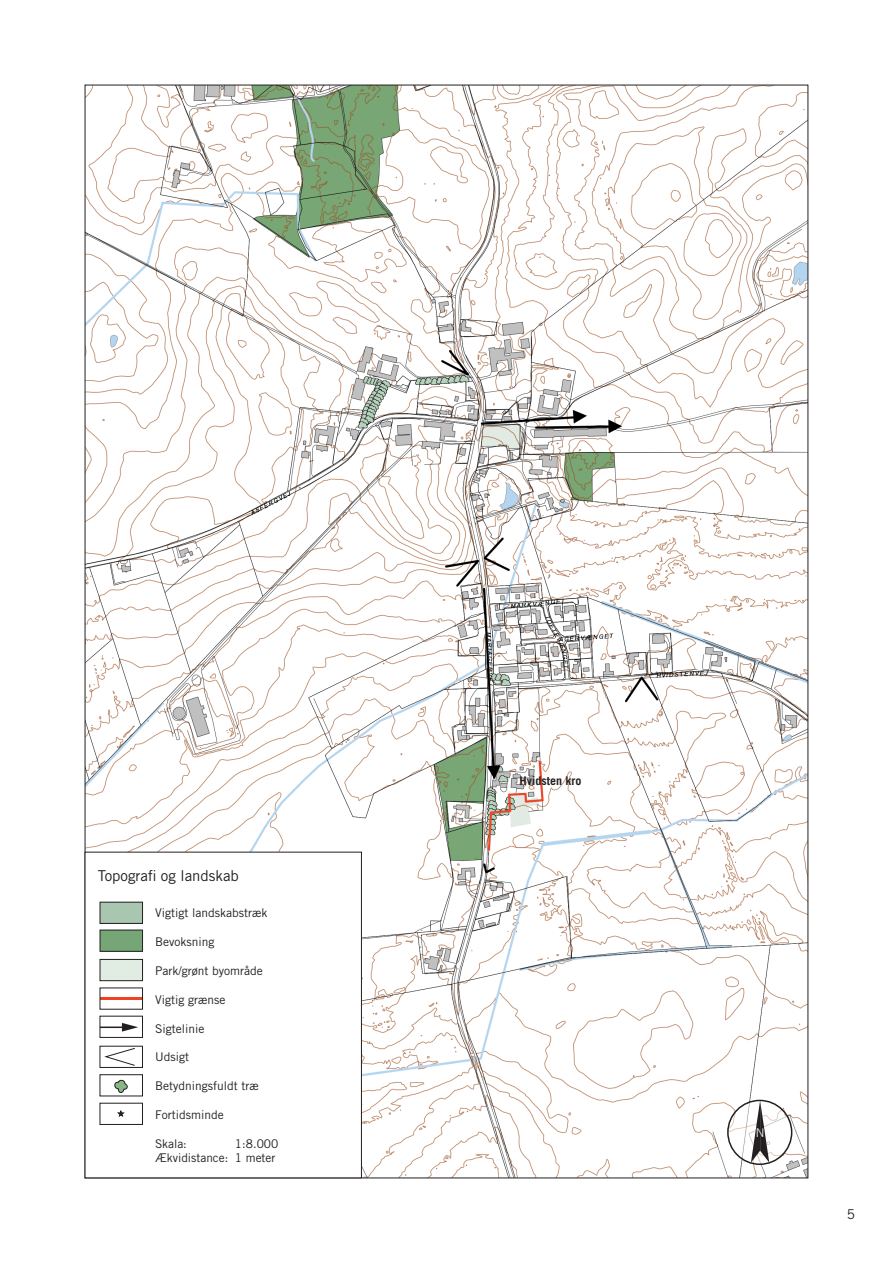
<style>
.page{position:relative;width:893px;height:1263px;background:#fff}
.page>*{position:absolute;margin:0;border:0;box-sizing:border-box;transform-origin:0 0}
.t1{font:15px "Trade Gothic LT Std";color:#231f20}
.t2{font:13.5px "Trade Gothic LT Std";color:#231f20}
.t3{font:12px/14.4px "Trade Gothic LT Std";color:#231f20;text-align:right}
.Kort_8{font:700 12px "Trade Gothic LT Std";color:#231f20}
.t4{font:300 12px "Trade Gothic LT Std";color:#fff}
</style>
<div class="page">
<img style="left:87px;top:87px;width:719px;height:1089px">
<div style="left:85px;top:852px;width:276px;height:326px;background:#fff"></div>
<div style="left:100px;top:902px;width:43px;height:21px;background:#a8c6b0"></div>
<div style="left:100px;top:902px;width:43px;height:21px;border:1px solid #231f20"></div>
<div style="left:100px;top:930px;width:43px;height:21px;background:#77a676"></div>
<div style="left:100px;top:959px;width:43px;height:22px;background:#e1ece3"></div>
<div style="left:100px;top:959px;width:43px;height:22px;border:1px solid #231f20"></div>
<hr style="left:100px;top:997px;width:43px;height:3px;background:#ef4222">
<svg style="left:104px;top:1048px;width:31px;height:18px"></svg>
<svg style="left:115px;top:1079px;width:13px;height:14px"></svg>
<hr style="left:100px;top:1026px;width:25px;height:2px;background:#231f20">
<svg style="left:122px;top:1023px;width:16px;height:8px"></svg>
<svg style="left:118px;top:1111px;width:6px;height:5px"></svg>
<svg style="left:728px;top:1100px;width:64px;height:64px"></svg>
<div style="left:727px;top:1100px;width:65px;height:65px;border:2px solid #231f20;border-radius:50%"></div>
<svg style="left:751px;top:1100px;width:18px;height:63px"></svg>
<p class="t1" style="left:98px;top:867px;width:143px">Topografi og landskab</p>
<p class="t3" style="left:155px;top:906px;width:114px">Vigtigt landskabstræk</p>
<p class="t3" style="left:155px;top:934px;width:61px">Bevoksning</p>
<p class="t3" style="left:155px;top:963px;width:109px">Park/grønt byområde</p>
<p class="t3" style="left:155px;top:992px;width:72px">Vigtig grænse</p>
<p class="t3" style="left:155px;top:1021px;width:51px">Sigtelinie</p>
<p class="t3" style="left:155px;top:1050px;width:35px">Udsigt</p>
<p class="t3" style="left:155px;top:1078px;width:105px">Betydningsfuldt træ</p>
<p class="t3" style="left:155px;top:1107px;width:70px">Fortidsminde</p>
<p class="t3" style="left:155px;top:1136px;width:33px">Skala:</p>
<p class="t3" style="left:155px;top:1136px;width:125px">1:8.000<br>Ækvidistance: 1 meter</p>
<p class="Kort_8" style="left:519px;top:774px;width:63px">Hvidsten kro</p>
<p class="t4" style="left:756px;top:1125px;width:10px">N</p>
<p class="t2" style="left:847px;top:1206px;width:10px">5</p>
</div>
